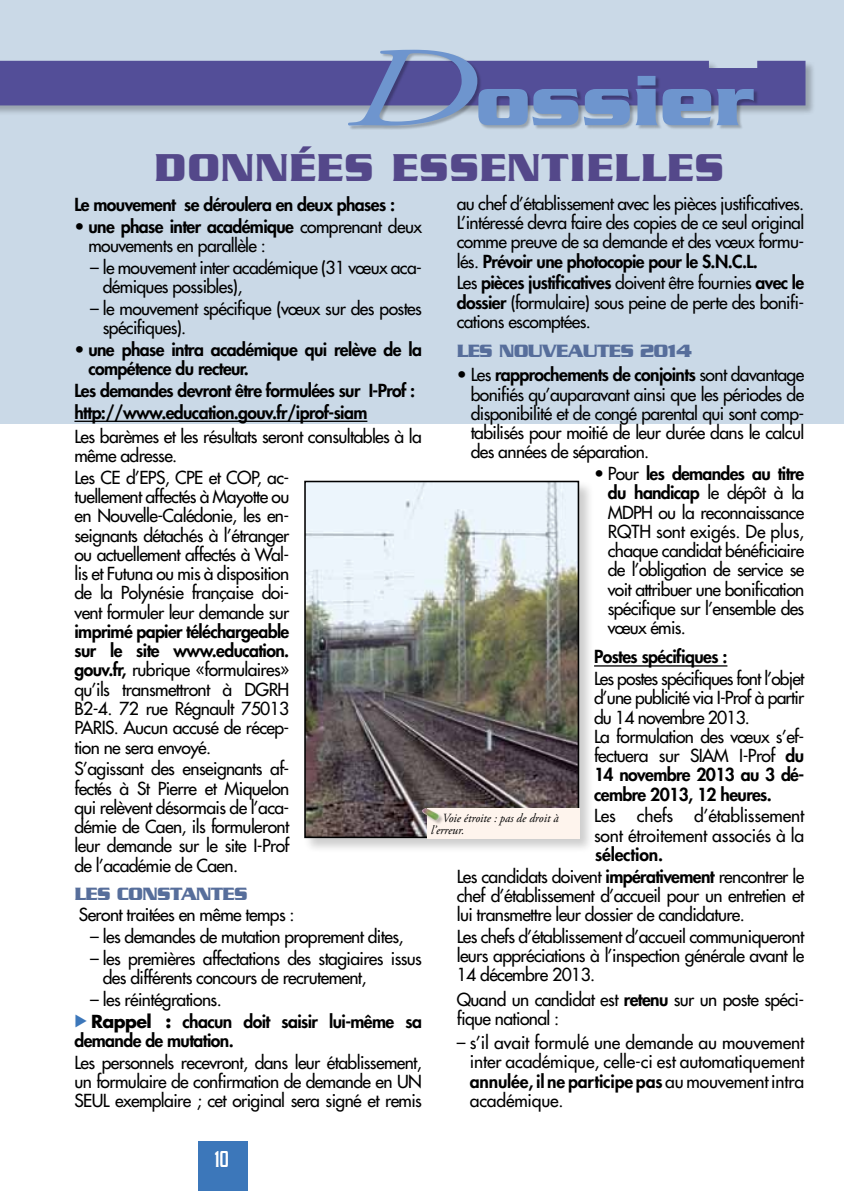
<style>
.page{position:relative;width:844px;height:1191px;background:#fff}
.page>*{position:absolute;margin:0;border:0;box-sizing:border-box;transform-origin:0 0}
.t1{font:700 77px "Serpentine";color:#6e95ce}
.t2{font:700 42px "Serpentine";color:#54488a}
.t3{font:500 25.03px "Serpentine";color:#fff;scale:.49 1}
.t4{font:700 19.25px "Serpentine";letter-spacing:-.035em;color:#576e9b}
.t5{font:17.5px/19.2px "Futura";letter-spacing:-.035em;color:#000;text-align:justify}
.t6{font:800 17.5px/19.2px "Futura";letter-spacing:-.035em;color:#000}
.t7{font:17.5px/19.2px "Futura";letter-spacing:-.01em;color:#000}
.t8{font:italic 12.42px/12.4px "Adobe Garamond Pro";color:#000;scale:.95 1}
.s1{font-family:"Adobe Garamond Pro";font-weight:400;font-style:italic;font-size:113.75px}
.s2{font-weight:800}
.s3{font-weight:700}
</style>
<div class="page">
<div style="left:198px;top:1141px;width:50px;height:50px;background:#3c77ba"></div>
<div style="left:0;top:0;width:843px;height:423px;background:#cad9e7"></div>
<div style="left:0;top:60px;width:815px;height:56px;background:#000;opacity:.25"></div>
<div style="left:0;top:61px;width:805px;height:44px;background:#534e98"></div>
<div style="left:348px;top:50px;width:410px;height:80px;background:#000;opacity:.25"></div>
<hr style="left:594px;top:665px;width:133px;height:1px;background:#000">
<hr style="left:74px;top:420px;width:293px;height:2px;background:#000">
<div style="left:303px;top:479px;width:291px;height:374px;background:#000;opacity:.2"></div>
<img style="left:307px;top:484px;width:269px;height:351px">
<div style="left:304px;top:481px;width:275px;height:357px;border:2px solid #000"></div>
<div style="left:427px;top:808px;width:152px;height:30px;background:#fef4ed"></div>
<div style="left:422px;top:808px;width:22px;height:16px;background:#000;opacity:.25"></div>
<img style="left:422px;top:808px;width:17px;height:12px">
<h1 class="t1" style="left:345px;top:56px;width:410px"><span class="s1">D</span>ossier</h1>
<h2 class="t2" style="left:154px;top:143px;width:98px">DONNÉES</h2>
<h2 class="t2" style="left:391px;top:143px;width:29px">ESSENTIELLES</h2>
<p class="t6" style="left:74px;top:195px;width:322px">Le mouvement se déroulera en deux phases :</p>
<p class="t5" style="left:88px;top:217px;width:335px;text-indent:-14px"><span class="s2">• une phase inter académique</span> comprenant deux mouvements en parallèle :</p>
<p class="t5" style="left:103px;top:258px;width:320px;text-indent:-13px">– le mouvement inter académique (31 vœux aca&shy;démiques possibles),</p>
<p class="t5" style="left:103px;top:299px;width:320px;text-indent:-13px">– le mouvement spécifique (vœux sur des postes spécifiques).</p>
<p class="t6" style="left:88px;top:339px;width:335px;text-indent:-14px">• une phase intra académique qui relève de la compétence du recteur.</p>
<p class="t6" style="left:74px;top:379px;width:342px;line-height:21.7px">Les demandes devront être formulées sur I-Prof : http://www.education.gouv.fr/iprof-siam</p>
<p class="t5" style="left:74px;top:427px;width:349px">Les barèmes et les résultats seront consultables à la même adresse.</p>
<p class="t5" style="left:74px;top:468px;width:216px">Les CE d’EPS, CPE et COP, ac&shy;tuellement affectés à Mayotte ou en Nouvelle-Calédonie, les en&shy;seignants détachés à l’étranger ou actuellement affectés à Wal&shy;lis et Futuna ou mis à disposition de la Polynésie française doi&shy;vent formuler leur demande sur</p>
<p class="t5" style="left:74px;top:622px;width:216px"><span class="s2">imprimé papier téléchargeable sur le site www.education. gouv.fr,</span> rubrique «formulaires» qu’ils transmettront à DGRH B2-4. 72 rue Régnault 75013<br>PARIS. Aucun accusé de récep&shy;tion ne sera envoyé.</p>
<p class="t5" style="left:74px;top:759px;width:216px">S’agissant des enseignants af&shy;fectés à St Pierre et Miquelon qui relèvent désormais de l’aca&shy;démie de Caen, ils formuleront leur demande sur le site I-Prof de l’académie de Caen.</p>
<p class="t4" style="left:74px;top:882px;width:13px">LES</p>
<p class="t4" style="left:117px;top:882px;width:40px">CONSTANTES</p>
<p class="t5" style="left:79px;top:905px;width:217px">Seront traitées en même temps :</p>
<p class="t5" style="left:90px;top:927px;width:315px">– les demandes de mutation proprement dites,</p>
<p class="t5" style="left:103px;top:948px;width:320px;text-indent:-13px">– les premières affectations des stagiaires issus des différents concours de recrutement,</p>
<p class="t5" style="left:90px;top:989px;width:133px">– les réintégrations.</p>
<p class="t6" style="left:74px;top:1011px;width:349px;text-indent:17px"><span class="s3">Rappel :</span> chacun doit saisir lui-même sa demande de mutation.</p>
<p class="t5" style="left:74px;top:1052px;width:349px">Les personnels recevront, dans leur établissement, un formulaire de confirmation de demande en UN SEUL exemplaire ; cet original sera signé et remis</p>
<p class="t5" style="left:456px;top:194px;width:349px">au chef d’établissement avec les pièces justificatives.<br>L’intéressé devra faire des copies de ce seul original comme preuve de sa demande et des vœux formu&shy;lés. <span class="s2">Prévoir une photocopie pour le S.N.C.L.</span></p>
<p class="t5" style="left:456px;top:273px;width:349px">Les <span class="s2">pièces justificatives</span> doivent être fournies <span class="s2">avec le dossier</span> (formulaire) sous peine de perte des bonifi&shy;cations escomptées.</p>
<p class="t4" style="left:456px;top:340px;width:13px">LES</p>
<p class="t4" style="left:499px;top:340px;width:71px">NOUVEAUTES</p>
<p class="t4" style="left:640px;top:340px;width:53px">2014</p>
<p class="t5" style="left:470px;top:365px;width:335px;text-indent:-14px"><span class="s2">•</span> Les <span class="s2">rapprochements de conjoints</span> sont davantage bonifiés qu’auparavant ainsi que les périodes de disponibilité et de congé parental qui sont comp&shy;tabilisés pour moitié de leur durée dans le calcul des années de séparation.</p>
<p class="t5" style="left:607px;top:464px;width:198px;text-indent:-14px"><span class="s2">•</span> Pour <span class="s2">les demandes au titre du handicap</span> le dépôt à la MDPH ou la reconnaissance RQTH sont exigés. De plus, chaque candidat bénéficiaire de l’obligation de service se voit attribuer une bonification spécifique sur l’ensemble des vœux émis.</p>
<p class="t6" style="left:594px;top:647px;width:135px">Postes spécifiques :</p>
<p class="t5" style="left:594px;top:669px;width:212px;text-align:left">Les postes spécifiques font l’objet d’une publicité via I-Prof à partir du 14 novembre 2013.<br>La formulation des vœux s’ef&shy;fectuera sur SIAM I-Prof <span class="s2">du<br>14 novembre 2013 au 3 dé&shy;cembre 2013, 12 heures.</span></p>
<p class="t7" style="left:594px;top:806px;width:212px">Les chefs d’établissement sont étroitement associés à la</p>
<p class="t5" style="left:456px;top:843px;width:349px;line-height:21.7px;text-align:center"><span class="s2">sélection.<br></span>Les candidats doivent <span class="s2">impérativement</span> rencontrer le</p>
<p class="t5" style="left:456px;top:885px;width:349px">chef d’établissement d’accueil pour un entretien et lui transmettre leur dossier de candidature.</p>
<p class="t5" style="left:456px;top:926px;width:349px">Les chefs d’établissement d’accueil communiqueront leurs appréciations à l’inspection générale avant le 14 décembre 2013.</p>
<p class="t5" style="left:456px;top:989px;width:349px">Quand un candidat est <span class="s2">retenu</span> sur un poste spéci&shy;fique national :</p>
<p class="t5" style="left:469px;top:1032px;width:336px;text-indent:-13px">– s’il avait formulé une demande au mouvement inter académique, celle-ci est automatiquement <span class="s2">annulée, il ne participe pas</span> au mouvement intra académique.</p>
<p class="t8" style="left:430px;top:811px;width:136px;text-indent:12px">Voie étroite : pas de droit à l’erreur.</p>
<h3 class="t3" style="left:215px;top:1145px;width:30px">1 02</h3>
</div>
